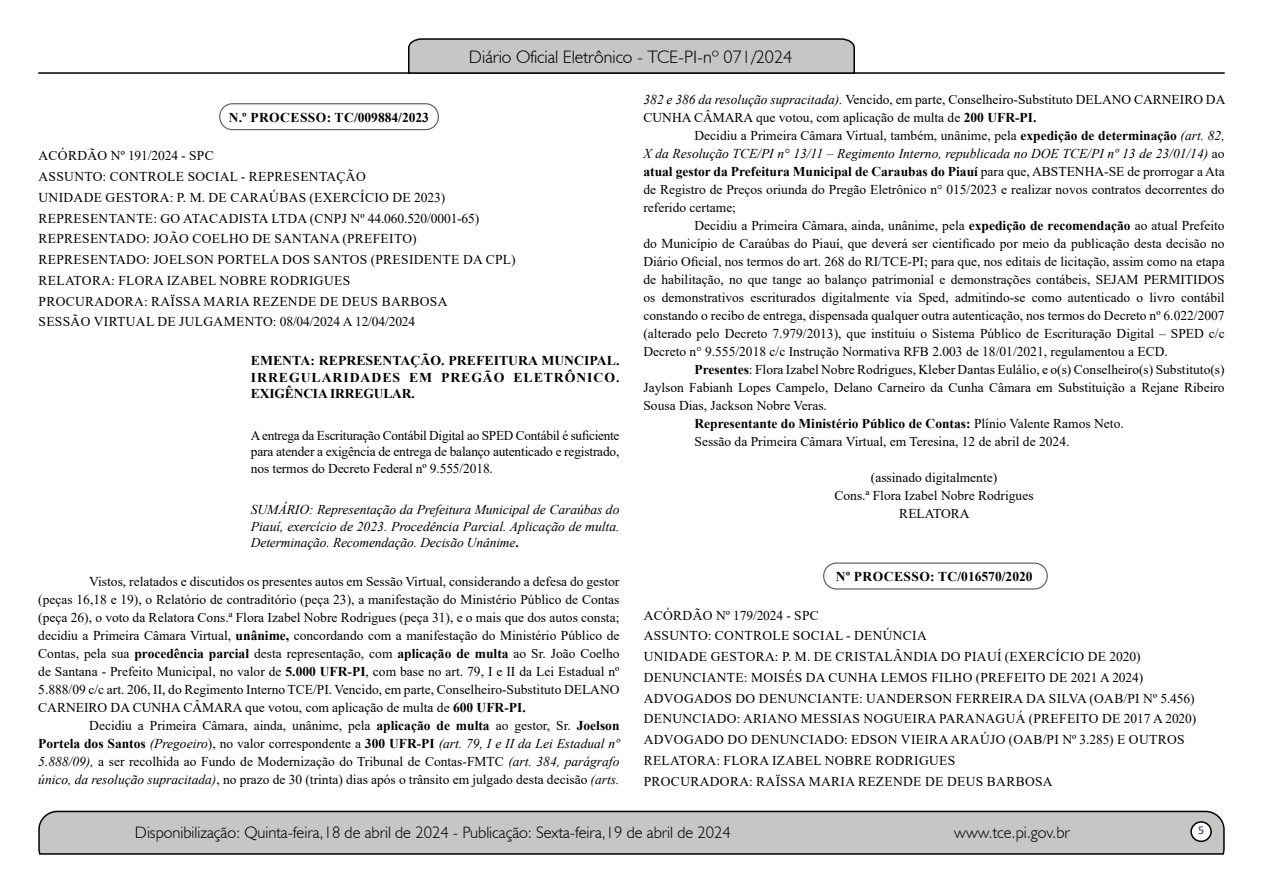
<style>
.page{position:relative;width:1263px;height:893px;background:#fff}
.page>*{position:absolute;margin:0;border:0;box-sizing:border-box;transform-origin:0 0}
.t1{font:300 18px "Humanist 521 BT";color:#000}
.t2{font:300 16.5px "Humanist 521 BT";color:#000}
.t3{font:13.5px/18px "Times New Roman";color:#000;text-align:justify}
.t4{font:13.5px/20.7px "Times New Roman";letter-spacing:.025em;color:#000}
.t5{font:700 13.5px/16.5px "Times New Roman";color:#000;text-align:justify}
.t6{font:italic 13.5px/16.5px "Times New Roman";letter-spacing:-.01em;color:#000;text-align:justify}
.t7{font:700 13.5px "Times New Roman";letter-spacing:.02em;color:#000}
.t8{font:12px "Calibri";color:#212d4c}
.s1{font-weight:700;font-style:normal}
.s2{font-weight:700}
.s3{font-style:italic}
.s4{font-weight:400}
</style>
<div class="page">
<svg style="left:38px;top:810px;width:1187px;height:45px;background:#b9b9b9"></svg>
<div style="left:1191px;top:822px;width:20px;height:19px;background:#fff;border-radius:50%"></div>
<div style="left:1190px;top:821px;width:22px;height:21px;border:2px solid #000;border-radius:50%"></div>
<hr style="left:38px;top:72px;width:1187px;height:2px;background:#000">
<svg style="left:407px;top:38px;width:449px;height:36px;background:#b4b4b4"></svg>
<div style="left:219px;top:103px;width:220px;height:27px;border:1px solid #575756;border-radius:13px"></div>
<div style="left:823px;top:563px;width:225px;height:27px;border:1px solid #575756;border-radius:13px"></div>
<h1 class="t1" style="left:469px;top:46px;width:325px">Diário Oficial Eletrônico - TCE-PI-nº 071/2024</h1>
<p class="t7" style="left:229px;top:107px;width:202px">N.º PROCESSO: TC/009884/2023</p>
<p class="t4" style="left:38px;top:145px;width:479px">ACÓRDÃO Nº 191/2024 - SPC<br>ASSUNTO: CONTROLE SOCIAL - REPRESENTAÇÃO<br>UNIDADE GESTORA: P. M. DE CARAÚBAS (EXERCÍCIO DE 2023)<br>REPRESENTANTE: GO ATACADISTA LTDA (CNPJ Nº 44.060.520/0001-65)<br>REPRESENTADO: JOÃO COELHO DE SANTANA (PREFEITO)<br>REPRESENTADO: JOELSON PORTELA DOS SANTOS (PRESIDENTE DA CPL)<br>RELATORA: FLORA IZABEL NOBRE RODRIGUES<br>PROCURADORA: RAÏSSA MARIA REZENDE DE DEUS BARBOSA<br>SESSÃO VIRTUAL DE JULGAMENTO: 08/04/2024 A 12/04/2024</p>
<p class="t5" style="left:251px;top:352px;width:370px">EMENTA: REPRESENTAÇÃO. PREFEITURA MUNCIPAL.<br>IRREGULARIDADES EM PREGÃO ELETRÔNICO.<br>EXIGÊNCIA IRREGULAR.</p>
<p class="t3" style="left:251px;top:426px;width:370px;line-height:16.5px">A entrega da Escrituração Contábil Digital ao SPED Contábil é suficiente para atender a exigência de entrega de balanço autenticado e registrado, nos termos do Decreto Federal nº 9.555/2018.</p>
<p class="t6" style="left:251px;top:501px;width:370px">SUMÁRIO: Representação da Prefeitura Municipal de Caraúbas do Piauí, exercício de 2023. Procedência Parcial. Aplicação de multa.<br>Determinação. Recomendação. Decisão Unânime<span class="s1">.</span></p>
<p class="t3" style="left:38px;top:572px;width:583px;text-indent:51px">Vistos, relatados e discutidos os presentes autos em Sessão Virtual, considerando a defesa do gestor (peças 16,18 e 19), o Relatório de contraditório (peça 23), a manifestação do Ministério Público de Contas (peça 26), o voto da Relatora Cons.ª Flora Izabel Nobre Rodrigues (peça 31), e o mais que dos autos consta; decidiu a Primeira Câmara Virtual, <span class="s2">unânime,</span> concordando com a manifestação do Ministério Público de Contas, pela sua <span class="s2">procedência parcial</span> desta representação, com <span class="s2">aplicação de multa</span> ao Sr. João Coelho de Santana - Prefeito Municipal, no valor de <span class="s2">5.000 UFR-PI</span>, com base no art. 79, I e II da Lei Estadual nº 5.888/09 c/c art. 206, II, do Regimento Interno TCE/PI. Vencido, em parte, Conselheiro-Substituto DELANO CARNEIRO DA CUNHA CÂMARA que votou, com aplicação de multa de <span class="s2">600 UFR-PI.</span></p>
<p class="t3" style="left:38px;top:716px;width:583px;text-indent:51px">Decidiu a Primeira Câmara, ainda, unânime, pela <span class="s2">aplicação de multa</span> ao gestor, Sr. <span class="s2">Joelson Portela dos Santos</span> <span class="s3">(Pregoeiro</span>), no valor correspondente a <span class="s2">300 UFR-PI</span> <span class="s3">(art. 79, I e II da Lei Estadual nº 5.888/09),</span> a ser recolhida ao Fundo de Modernização do Tribunal de Contas-FMTC <span class="s3">(art. 384, parágrafo único, da resolução supracitada)</span>, no prazo de 30 (trinta) dias após o trânsito em julgado desta decisão <span class="s3">(arts.</span></p>
<p class="t3" style="left:643px;top:90px;width:583px"><span class="s3">382 e 386 da resolução supracitada).</span> Vencido, em parte, Conselheiro-Substituto DELANO CARNEIRO DA<br>CUNHA CÂMARA que votou, com aplicação de multa de <span class="s2">200 UFR-PI.</span></p>
<p class="t3" style="left:643px;top:126px;width:583px;text-indent:51px">Decidiu a Primeira Câmara Virtual, também, unânime, pela <span class="s2">expedição de determinação</span> <span class="s3">(art. 82, X da Resolução TCE/PI n° 13/11 – Regimento Interno, republicada no DOE TCE/PI nº 13 de 23/01/14)</span> ao <span class="s2">atual gestor da Prefeitura Municipal de Caraubas do Piauí</span> para que, ABSTENHA-SE de prorrogar a Ata de Registro de Preços oriunda do Pregão Eletrônico n° 015/2023 e realizar novos contratos decorrentes do referido certame;</p>
<p class="t3" style="left:643px;top:216px;width:583px;text-indent:51px">Decidiu a Primeira Câmara, ainda, unânime, pela <span class="s2">expedição de recomendação</span> ao atual Prefeito do Município de Caraúbas do Piauí, que deverá ser cientificado por meio da publicação desta decisão no Diário Oficial, nos termos do art. 268 do RI/TCE-PI; para que, nos editais de licitação, assim como na etapa de habilitação, no que tange ao balanço patrimonial e demonstrações contábeis, SEJAM PERMITIDOS os demonstrativos escriturados digitalmente via Sped, admitindo-se como autenticado o livro contábil constando o recibo de entrega, dispensada qualquer outra autenticação, nos termos do Decreto nº 6.022/2007 (alterado pelo Decreto 7.979/2013), que instituiu o Sistema Público de Escrituração Digital – SPED c/c Decreto n° 9.555/2018 c/c Instrução Normativa RFB 2.003 de 18/01/2021, regulamentou a ECD.</p>
<p class="t3" style="left:694px;top:360px;width:532px"><span class="s2">Presentes</span>: Flora Izabel Nobre Rodrigues, Kleber Dantas Eulálio, e o(s) Conselheiro(s) Substituto(s)</p>
<p class="t3" style="left:643px;top:378px;width:583px">Jaylson Fabianh Lopes Campelo, Delano Carneiro da Cunha Câmara em Substituição a Rejane Ribeiro</p>
<p class="t3" style="left:643px;top:396px;width:185px">Sousa Dias, Jackson Nobre Veras.</p>
<p class="t5" style="left:694px;top:415px;width:431px">Representante do Ministério Público de Contas: <span class="s4">Plínio Valente Ramos Neto.</span></p>
<p class="t3" style="left:694px;top:432px;width:376px">Sessão da Primeira Câmara Virtual, em Teresina, 12 de abril de 2024.</p>
<p class="t3" style="left:834px;top:468px;width:201px;text-align:center">(assinado digitalmente)<br>Cons.ª Flora Izabel Nobre Rodrigues<br>RELATORA</p>
<p class="t7" style="left:836px;top:567px;width:198px">Nº PROCESSO: TC/016570/2020</p>
<p class="t4" style="left:644px;top:604px;width:554px">ACÓRDÃO Nº 179/2024 - SPC<br>ASSUNTO: CONTROLE SOCIAL - DENÚNCIA<br>UNIDADE GESTORA: P. M. DE CRISTALÂNDIA DO PIAUÍ (EXERCÍCIO DE 2020)<br>DENUNCIANTE: MOISÉS DA CUNHA LEMOS FILHO (PREFEITO DE 2021 A 2024)<br>ADVOGADOS DO DENUNCIANTE: UANDERSON FERREIRA DA SILVA (OAB/PI Nº 5.456)<br>DENUNCIADO: ARIANO MESSIAS NOGUEIRA PARANAGUÁ (PREFEITO DE 2017 A 2020)<br>ADVOGADO DO DENUNCIADO: EDSON VIEIRA ARAÚJO (OAB/PI Nº 3.285) E OUTROS RELATORA: FLORA IZABEL NOBRE RODRIGUES<br>PROCURADORA: RAÏSSA MARIA REZENDE DE DEUS BARBOSA</p>
<p class="t2" style="left:135px;top:822px;width:597px">Disponibilização: Quinta-feira,18 de abril de 2024 - Publicação: Sexta-feira,19 de abril de 2024</p>
<p class="t2" style="left:954px;top:822px;width:117px">www.tce.pi.gov.br</p>
<p class="t8" style="left:1198px;top:821px;width:8px">5</p>
</div>
